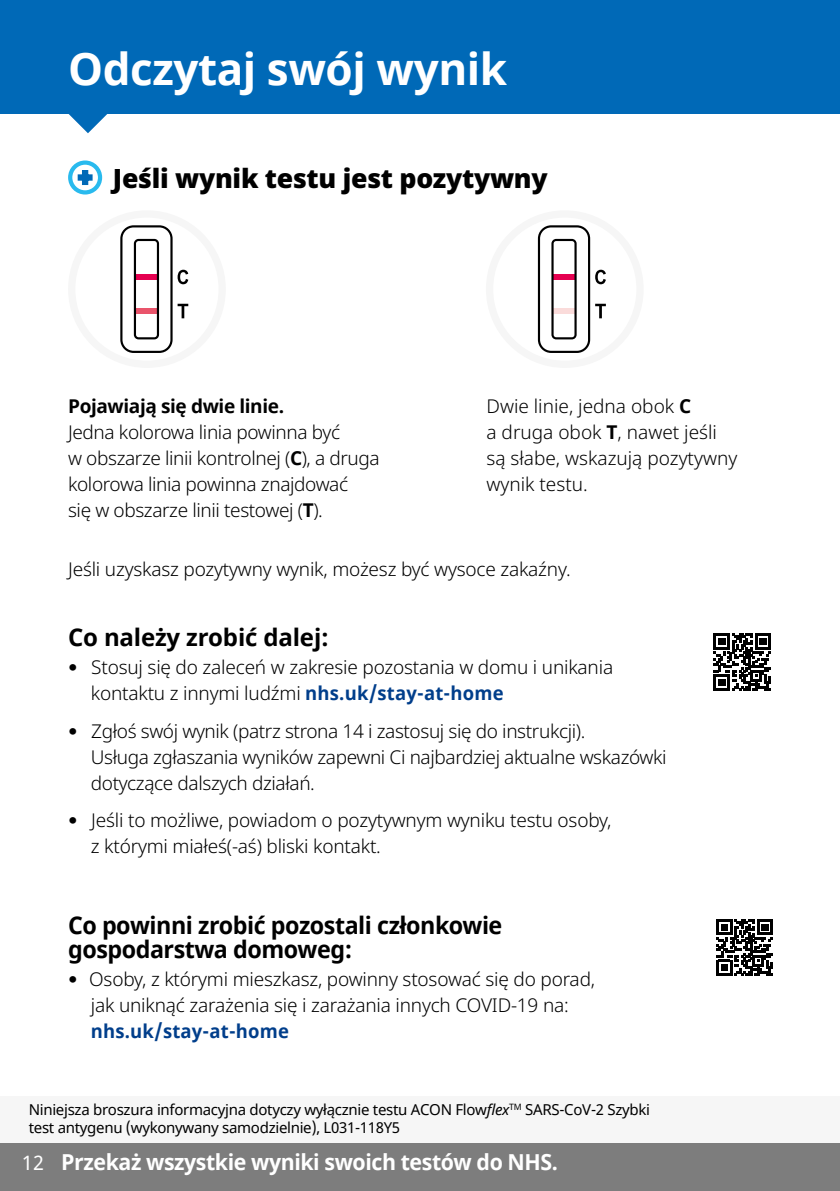
<style>
.page{position:relative;width:840px;height:1191px;background:#fff}
.page>*{position:absolute;margin:0;border:0;box-sizing:border-box;transform-origin:0 0}
.t1{font:700 44px "Noto Sans";letter-spacing:-.01em;color:#fff}
.t2{font:900 26.6px "Noto Sans";letter-spacing:-.01em;color:#000}
.t3{font:700 24px/24px "Noto Sans";letter-spacing:-.02em;color:#000}
.t4{font:700 22px "Noto Sans";letter-spacing:-.02em;color:#fff}
.t5{font:20px "Noto Sans";color:#fff}
.P_03_IFU_Body_Bullet{font:300 19px/26px "Noto Sans";letter-spacing:-.01em;color:#000}
.P_01_IFU_Body_Text_L{font:300 19px/26px "Noto Sans";letter-spacing:-.015em;color:#000}
.t6{font:15px/18px "Noto Sans";letter-spacing:-.02em;color:#000}
.s1{font-weight:700}
.s2{font-family:"Frutiger LT Std"}
.s3{font-weight:700;color:#003e8b}
.s4{font-style:italic}
</style>
<div class="page">
<div style="left:0;top:0;width:839px;height:113px;background:#0069b7"></div>
<div style="left:0;top:1142px;width:839px;height:49px;background:#7d7d7d"></div>
<hr style="left:839px;top:1142px;width:1px;height:49px;background:#7d7d7d">
<div style="left:0;top:1096px;width:839px;height:46px;background:#f6f6f6"></div>
<hr style="left:839px;top:1096px;width:1px;height:46px;background:#f6f6f6">
<svg style="left:68px;top:113px;width:40px;height:20px"></svg>
<div style="left:68px;top:160px;width:34px;height:34px;border:4px solid #29baee;border-radius:50%"></div>
<div style="left:78px;top:174px;width:14px;height:7px;background:#0069b7"></div>
<div style="left:82px;top:170px;width:6px;height:15px;background:#0069b7"></div>
<div style="left:68px;top:210px;width:158px;height:158px;border:7px solid #f6f6f6;border-radius:50%"></div>
<div style="left:485px;top:210px;width:158px;height:158px;border:7px solid #f6f6f6;border-radius:50%"></div>
<svg style="left:713px;top:633px;width:57px;height:57px"></svg>
<svg style="left:716px;top:919px;width:56px;height:56px"></svg>
<svg style="left:120px;top:225px;width:68px;height:128px"></svg>
<svg style="left:537px;top:225px;width:68px;height:128px"></svg>
<p class="t1" style="left:68px;top:38px;width:440px">Odczytaj swój wynik</p>
<p class="t2" style="left:113px;top:163px;width:436px">Jeśli wynik testu jest pozytywny</p>
<p class="P_01_IFU_Body_Text_L" style="left:68px;top:393px;width:313px"><span class="s1">Pojawiają się dwie linie.<br></span>Jedna kolorowa linia powinna być<br>w obszarze linii kontrolnej (<span class="s1">C</span>), a druga kolorowa linia powinna znajdować<br>się w obszarze linii testowej (<span class="s1">T</span>).</p>
<p class="P_01_IFU_Body_Text_L" style="left:486px;top:393px;width:252px">Dwie linie, jedna obok <span class="s1">C<br></span>a druga obok <span class="s1">T</span>, nawet jeśli są słabe, wskazują pozytywny wynik testu.</p>
<p class="P_01_IFU_Body_Text_L" style="left:68px;top:556px;width:503px">Jeśli uzyskasz pozytywny wynik, możesz być wysoce zakaźny.</p>
<h1 class="t3" style="left:68px;top:626px;width:262px">Co należy zrobić dalej:</h1>
<p class="P_03_IFU_Body_Bullet" style="left:91px;top:654px;width:523px;text-indent:-23px"><span class="s2">•</span> Stosuj się do zaleceń w zakresie pozostania w domu i unikania kontaktu z innymi ludźmi <span class="s3">nhs.uk/stay-at-home</span></p>
<p class="P_03_IFU_Body_Bullet" style="left:91px;top:718px;width:577px;text-indent:-23px"><span class="s2">•</span> Zgłoś swój wynik (patrz strona 14 i zastosuj się do instrukcji).<br>Usługa zgłaszania wyników zapewni Ci najbardziej aktualne wskazówki dotyczące dalszych działań.</p>
<p class="P_03_IFU_Body_Bullet" style="left:91px;top:807px;width:522px;text-indent:-23px"><span class="s2">•</span> Jeśli to możliwe, powiadom o pozytywnym wyniku testu osoby, z którymi miałeś(-aś) bliski kontakt.</p>
<h2 class="t3" style="left:68px;top:914px;width:435px">Co powinni zrobić pozostali członkowie gospodarstwa domoweg:</h2>
<p class="P_03_IFU_Body_Bullet" style="left:91px;top:966px;width:505px;text-indent:-23px"><span class="s2">•</span> Osoby, z którymi mieszkasz, powinny stosować się do porad, jak uniknąć zarażenia się i zarażania innych COVID-19 na: <span class="s3">nhs.uk/stay-at-home</span></p>
<p class="t6" style="left:29px;top:1101px;width:622px">Niniejsza broszura informacyjna dotyczy wyłącznie testu ACON Flow<span class="s4">flex</span><sup>TM</sup> SARS-CoV-2 Szybki test antygenu (wykonywany samodzielnie), L031-118Y5</p>
<p class="t5" style="left:22px;top:1149px;width:24px">12</p>
<p class="t4" style="left:61px;top:1146px;width:498px">Przekaż wszystkie wyniki swoich testów do NHS.</p>
</div>
